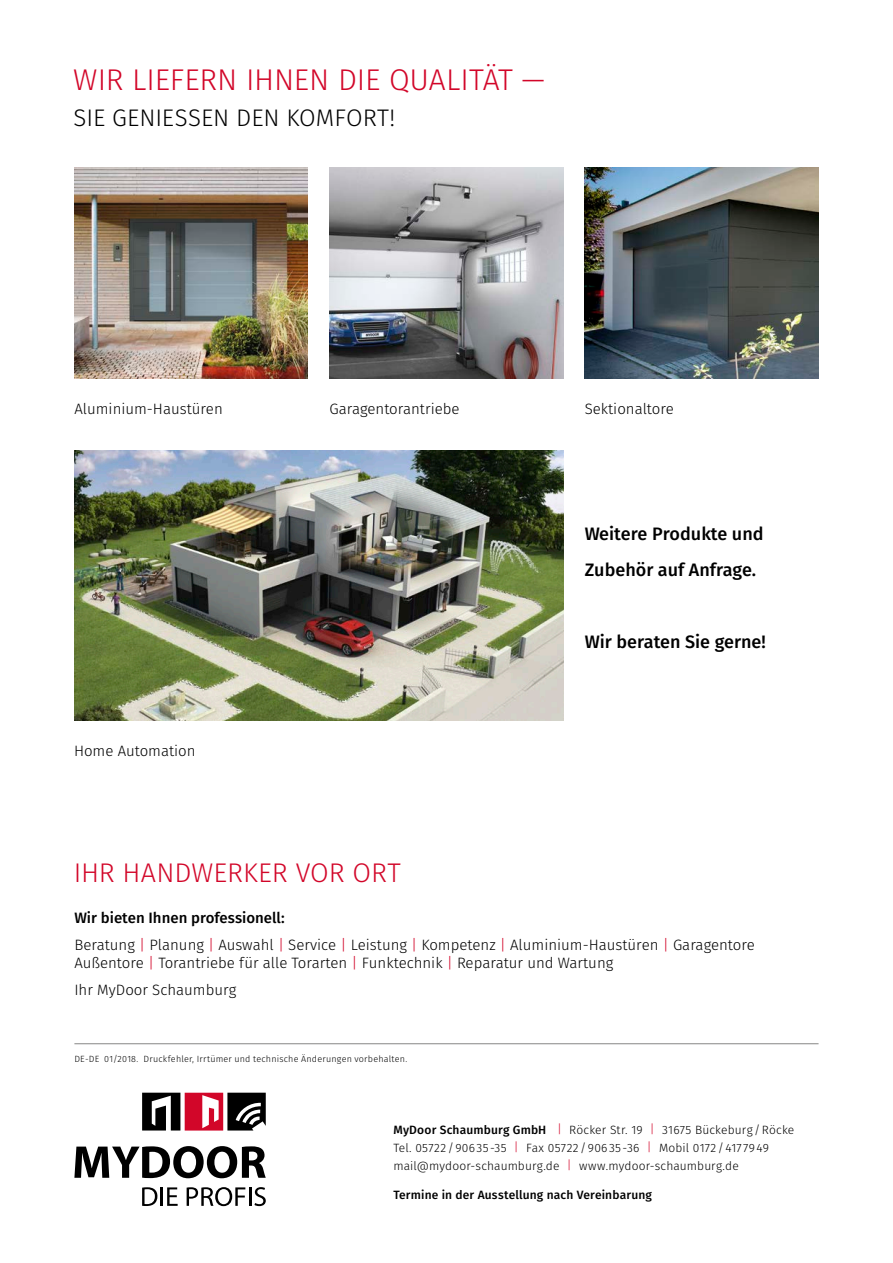
<style>
.page{position:relative;width:893px;height:1263px;background:#fff}
.page>*{position:absolute;margin:0;border:0;box-sizing:border-box;transform-origin:0 0}
.t1{font:300 30px "Fira Sans";letter-spacing:-.005em;color:#d20629}
.t2{font:300 27px "Fira Sans";color:#d20629}
.t3{font:300 24px "Fira Sans";letter-spacing:-.005em;color:#000}
.t4{font:500 18px/36px "Fira Sans";color:#000}
.t5{font:300 15px/27px "Fira Sans";color:#000}
.t6{font:300 12px/18px "Fira Sans";letter-spacing:.015em;color:#000}
.t7{font:500 12px "Fira Sans";letter-spacing:.01em;color:#000}
.t8{font:300 9px "Fira Sans";letter-spacing:.02em;color:#000}
.s1{font-weight:500}
.s2{color:#d20629}
</style>
<div class="page">
<svg style="left:74px;top:1146px;width:192px;height:32px"></svg>
<svg style="left:142px;top:1187px;width:36px;height:19px"></svg>
<svg style="left:187px;top:1187px;width:79px;height:19px"></svg>
<svg style="left:142px;top:1093px;width:124px;height:37px"></svg>
<hr style="left:74px;top:1043px;width:745px;height:1px;background:#878786">
<img style="left:74px;top:167px;width:234px;height:211px">
<img style="left:330px;top:167px;width:233px;height:211px">
<img style="left:585px;top:167px;width:233px;height:211px">
<img style="left:74px;top:450px;width:489px;height:270px">
<h1 class="t1" style="left:73px;top:59px;width:473px">WIR LIEFERN IHNEN DIE QUALITÄT —</h1>
<h3 class="t3" style="left:74px;top:101px;width:323px">SIE GENIESSEN DEN KOMFORT!</h3>
<p class="t5" style="left:74px;top:396px;width:150px">Aluminium-Haustüren</p>
<p class="t5" style="left:330px;top:396px;width:132px">Garagentorantriebe</p>
<p class="t5" style="left:585px;top:396px;width:91px">Sektionaltore</p>
<p class="t4" style="left:585px;top:517px;width:180px">Weitere Produkte und<br>Zubehör auf Anfrage.</p>
<p class="t5" style="left:74px;top:738px;width:123px">Home Automation</p>
<h2 class="t2" style="left:74px;top:854px;width:329px">IHR HANDWERKER VOR ORT</h2>
<p class="t4" style="left:585px;top:625px;width:183px">Wir beraten Sie gerne!</p>
<p class="t5" style="left:74px;top:905px;width:682px"><span class="s1">Wir bieten Ihnen professionell:<br></span>Beratung <span class="s2">|</span> Planung <span class="s2">|</span> Auswahl <span class="s2">|</span> Service <span class="s2">|</span> Leistung <span class="s2">|</span> Kompetenz <span class="s2">|</span> Aluminium-Haustüren <span class="s2">|</span> Garagentore</p>
<p class="t5" style="left:74px;top:950px;width:540px">Außentore <span class="s2">|</span> Torantriebe für alle Torarten <span class="s2">|</span> Funktechnik <span class="s2">|</span> Reparatur und Wartung<br>Ihr MyDoor Schaumburg</p>
<p class="t8" style="left:74px;top:1053px;width:334px">DE-DE 01/2018. Druckfehler, Irrtümer und technische Änderungen vorbehalten.</p>
<p class="t6" style="left:393px;top:1122px;width:403px"><span class="s1">MyDoor Schaumburg GmbH</span> <span class="s2">|</span> Röcker Str. 19 <span class="s2">|</span> 31675 Bückeburg/Röcke<br>Tel. 05722/90635-35 <span class="s2">|</span> Fax 05722/90635-36 <span class="s2">|</span> Mobil 0172/4177949 mail@mydoor-schaumburg.de <span class="s2">|</span> www.mydoor-schaumburg.de</p>
<p class="t7" style="left:393px;top:1186px;width:260px">Termine in der Ausstellung nach Vereinbarung</p>
</div>
